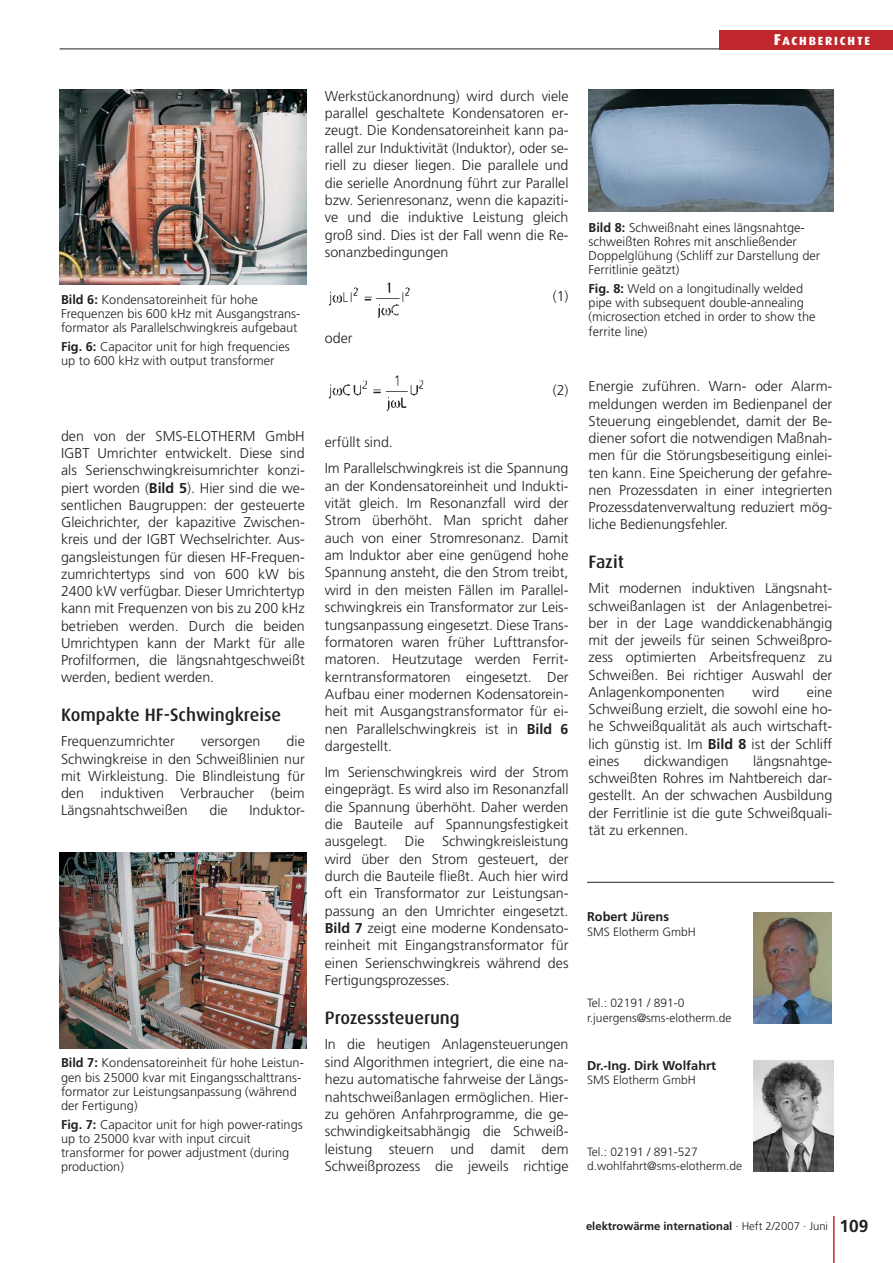
<style>
.page{position:relative;width:893px;height:1263px;background:#fff}
.page>*{position:absolute;margin:0;border:0;box-sizing:border-box;transform-origin:0 0}
.t1{font:500 18px "Dax";color:#231f20}
.t2{font:300 14.25px/17.4px "Frutiger";color:#231f20;text-align:justify}
.t3{font:300 12.75px/14.2px "Frutiger";color:#231f20}
.t4{font:700 12.75px "Frutiger";color:#231f20}
.t5{font:300 12px/14.2px "Frutiger";color:#231f20}
.t6{font:800 11.85px "Dax";letter-spacing:.155em;color:#fff}
.t7{font:700 11.25px "Frutiger";color:#231f20}
.s1{font-weight:700}
.s2{font-size:15.75px}
.s3{font-weight:300}
.s4{font-size:17.25px}
</style>
<div class="page">
<hr style="left:833px;top:1216px;width:1px;height:47px;background:#c0272d">
<div style="left:719px;top:30px;width:173px;height:19px;background:#c0272d"></div>
<hr style="left:60px;top:49px;width:659px;height:1px;background:#231f20">
<img style="left:328px;top:375px;width:96px;height:36px">
<img style="left:328px;top:282px;width:82px;height:35px">
<img style="left:588px;top:89px;width:245px;height:123px">
<img style="left:60px;top:89px;width:246px;height:196px">
<img style="left:60px;top:853px;width:246px;height:195px">
<hr style="left:587px;top:882px;width:246px;height:1px;background:#231f20">
<img style="left:753px;top:913px;width:78px;height:110px">
<img style="left:753px;top:1061px;width:80px;height:110px">
<p class="t3" style="left:61px;top:293px;width:241px"><span class="s1">Bild 6:</span> Kondensatoreinheit für hohe<br>Frequenzen bis 600 kHz mit Ausgangstrans&shy;formator als Parallelschwingkreis aufgebaut</p>
<p class="t3" style="left:61px;top:340px;width:230px"><span class="s1">Fig. 6:</span> Capacitor unit for high frequencies up to 600 kHz with output transformer</p>
<p class="t2" style="left:61px;top:428px;width:245px">den von der SMS-ELOTHERM GmbH IGBT Umrichter entwickelt. Diese sind als Serienschwingkreisumrichter konzi&shy;piert worden (<span class="s1">Bild 5</span>). Hier sind die we&shy;sentlichen Baugruppen: der gesteuerte Gleichrichter, der kapazitive Zwischen&shy;kreis und der IGBT Wechselrichter. Aus&shy;gangsleistungen für diesen HF-Frequen&shy;zumrichtertyps sind von 600 kW bis 2400 kW verfügbar. Dieser Umrichtertyp kann mit Frequenzen von bis zu 200 kHz betrieben werden. Durch die beiden Umrichtypen kann der Markt für alle Profilformen, die längsnahtgeschweißt werden, bedient werden.</p>
<p class="t1" style="left:61px;top:707px;width:222px">Kompakte HF-Schwingkreise</p>
<p class="t2" style="left:61px;top:734px;width:115px">Frequenzumrichter</p>
<p class="t2" style="left:201px;top:734px;width:61px">versorgen</p>
<p class="t2" style="left:61px;top:734px;width:245px;text-indent:225px">die Schwingkreise in den Schweißlinien nur mit Wirkleistung. Die Blindleistung für den induktiven Verbraucher (beim Längsnahtschweißen</p>
<p class="t2" style="left:209px;top:803px;width:20px">die</p>
<p class="t2" style="left:249px;top:803px;width:57px">Induktor-</p>
<p class="t3" style="left:61px;top:1057px;width:244px"><span class="s1">Bild 7:</span> Kondensatoreinheit für hohe Leistun&shy;gen bis 25000 kvar mit Eingangsschalttrans&shy;formator zur Leistungsanpassung (während der Fertigung)</p>
<p class="t3" style="left:61px;top:1118px;width:243px"><span class="s1">Fig. 7:</span> Capacitor unit for high power-ratings up to 25000 kvar with input circuit transformer for power adjustment (during production)</p>
<p class="t2" style="left:325px;top:88px;width:245px">Werkstückanordnung) wird durch viele parallel geschaltete Kondensatoren er&shy;zeugt. Die Kondensatoreinheit kann pa&shy;rallel zur Induktivität (Induktor), oder se&shy;riell zu dieser liegen. Die parallele und die serielle Anordnung führt zur Parallel bzw. Serienresonanz, wenn die kapaziti&shy;ve und die induktive Leistung gleich groß sind. Dies ist der Fall wenn die Re&shy;sonanzbedingungen</p>
<p class="t2" style="left:552px;top:288px;width:17px">(1)</p>
<p class="t2" style="left:325px;top:331px;width:29px">oder</p>
<p class="t2" style="left:552px;top:382px;width:17px">(2)</p>
<p class="t2" style="left:325px;top:431px;width:245px;line-height:25.8px">erfüllt sind.<br>Im Parallelschwingkreis ist die Spannung</p>
<p class="t2" style="left:325px;top:478px;width:245px">an der Kondensatoreinheit und Indukti&shy;vität gleich. Im Resonanzfall wird der Strom überhöht. Man spricht daher auch von einer Stromresonanz. Damit am Induktor aber eine genügend hohe Spannung ansteht, die den Strom treibt, wird in den meisten Fällen im Parallel&shy;schwingkreis ein Transformator zur Leis&shy;tungsanpassung eingesetzt. Diese Trans&shy;formatoren waren früher Lufttransfor&shy;matoren. Heutzutage werden Ferrit&shy;kerntransformatoren eingesetzt. Der Aufbau einer modernen Kodensatorein&shy;heit mit Ausgangstransformator für ei&shy;nen Parallelschwingkreis ist in <span class="s1">Bild 6 </span>dargestellt.</p>
<p class="t2" style="left:325px;top:764px;width:245px">Im Serienschwingkreis wird der Strom eingeprägt. Es wird also im Resonanzfall die Spannung überhöht. Daher werden die Bauteile auf Spannungsfestigkeit ausgelegt. Die Schwingkreisleistung wird über den Strom gesteuert, der durch die Bauteile fließt. Auch hier wird oft ein Transformator zur Leistungsan&shy;passung an den Umrichter eingesetzt.<br><span class="s1">Bild 7</span> zeigt eine moderne Kondensato&shy;reinheit mit Eingangstransformator für einen Serienschwingkreis während des Fertigungsprozesses.</p>
<p class="t1" style="left:325px;top:1009px;width:136px">Prozesssteuerung</p>
<p class="t2" style="left:325px;top:1037px;width:245px">In die heutigen Anlagensteuerungen sind Algorithmen integriert, die eine na&shy;hezu automatische fahrweise der Längs&shy;nahtschweißanlagen ermöglichen. Hier&shy;zu gehören Anfahrprogramme, die ge&shy;schwindigkeitsabhängig die Schweiß&shy;leistung steuern und damit dem Schweißprozess die jeweils richtige</p>
<p class="t6" style="left:774px;top:36px;width:98px"><span class="s2">F</span>ACHBERICHTE</p>
<p class="t3" style="left:588px;top:221px;width:233px"><span class="s1">Bild 8:</span> Schweißnaht eines längsnahtge&shy;schweißten Rohres mit anschließender Doppelglühung (Schliff zur Darstellung der Ferritlinie geätzt)</p>
<p class="t3" style="left:588px;top:282px;width:228px"><span class="s1">Fig. 8:</span> Weld on a longitudinally welded pipe with subsequent double-annealing (microsection etched in order to show the ferrite line)</p>
<p class="t2" style="left:588px;top:379px;width:245px">Energie zuführen. Warn- oder Alarm&shy;meldungen werden im Bedienpanel der Steuerung eingeblendet, damit der Be&shy;diener sofort die notwendigen Maßnah&shy;men für die Störungsbeseitigung einlei&shy;ten kann. Eine Speicherung der gefahre&shy;nen Prozessdaten in einer integrierten Prozessdatenverwaltung reduziert mög&shy;liche Bedienungsfehler.</p>
<p class="t1" style="left:588px;top:554px;width:37px">Fazit</p>
<p class="t2" style="left:588px;top:581px;width:245px">Mit modernen induktiven Längsnaht&shy;schweißanlagen ist der Anlagenbetrei&shy;ber in der Lage wanddickenabhängig mit der jeweils für seinen Schweißpro&shy;zess optimierten Arbeitsfrequenz zu Schweißen. Bei richtiger Auswahl der Anlagenkomponenten</p>
<p class="t2" style="left:752px;top:684px;width:28px">wird</p>
<p class="t2" style="left:588px;top:685px;width:245px;text-indent:218px">eine Schweißung erzielt, die sowohl eine ho&shy;he Schweißqualität als auch wirtschaft&shy;lich günstig ist. Im <span class="s1">Bild 8</span> ist der Schliff eines</p>
<p class="t2" style="left:588px;top:754px;width:245px;text-indent:164px">längsnahtge&shy;schweißten Rohres im Nahtbereich dar&shy;gestellt. An der schwachen Ausbildung der Ferritlinie ist die gute Schweißquali&shy;tät zu erkennen.</p>
<p class="t2" style="left:644px;top:753px;width:86px">dickwandigen</p>
<p class="t4" style="left:587px;top:912px;width:83px">Robert Jürens</p>
<p class="t5" style="left:587px;top:925px;width:110px">SMS Elotherm GmbH</p>
<p class="t5" style="left:587px;top:997px;width:146px">Tel.: 02191 / 891-0 r.juergens@sms-elotherm.de</p>
<p class="t4" style="left:587px;top:1060px;width:130px">Dr.-Ing. Dirk Wolfahrt</p>
<p class="t5" style="left:587px;top:1074px;width:110px">SMS Elotherm GmbH</p>
<p class="t5" style="left:587px;top:1145px;width:156px">Tel.: 02191 / 891-527 d.wohlfahrt@sms-elotherm.de</p>
<p class="t7" style="left:586px;top:1221px;width:284px">elektrowärme international <span class="s3">· Heft 2/2007 · Juni</span> <span class="s4">109</span></p>
</div>
